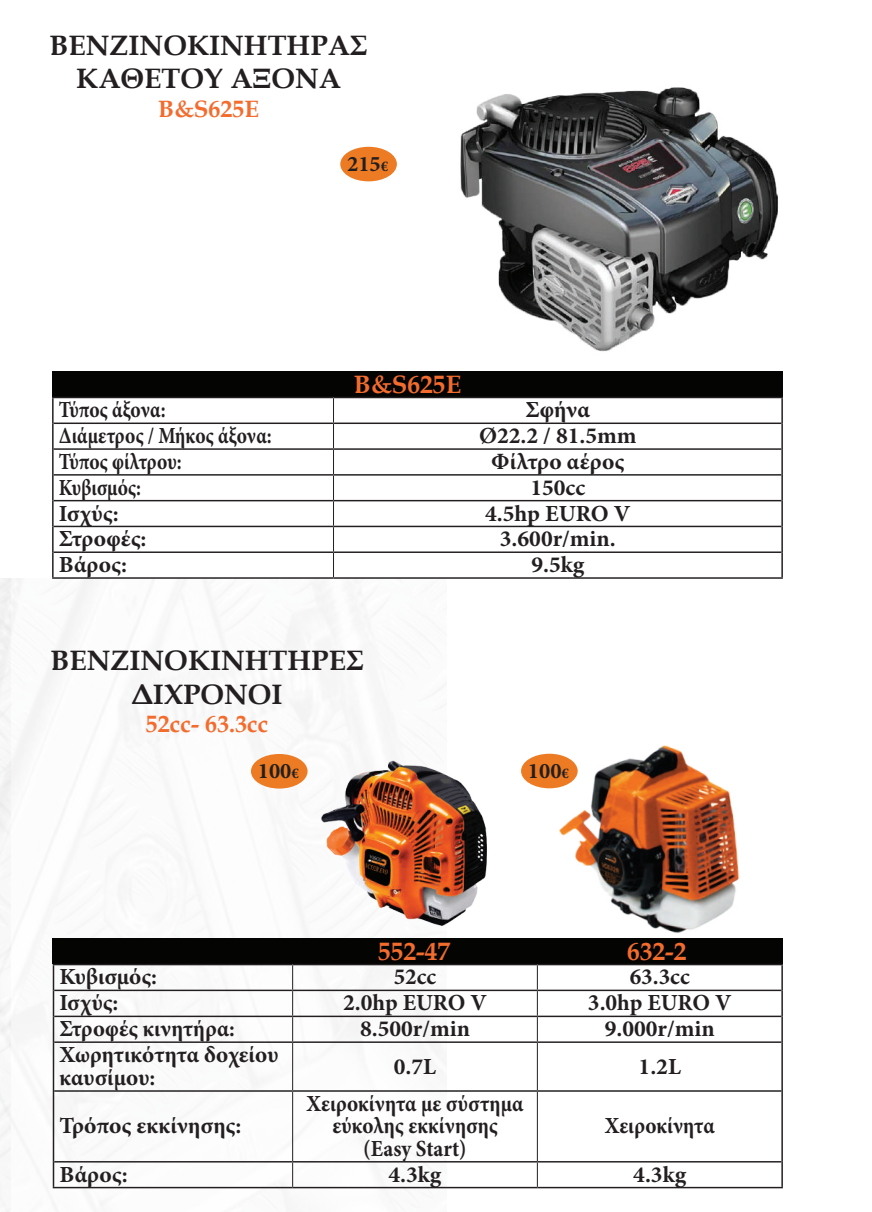
<style>
.page{position:relative;width:872px;height:1212px;background:#fff}
.page>*{position:absolute;margin:0;border:0;box-sizing:border-box;transform-origin:0 0}
.t1{font:700 28.05px/33.8px "Book Antiqua";color:#231f20;text-align:center}
.t2{font:700 25.05px "Book Antiqua";color:#f36c2e}
.t3{font:700 23.7px "Book Antiqua";color:#f36c2e}
.t4{font:700 23.1px/23.1px "Minion Pro";color:#231f20}
.t5{font:700 23.1px/22.5px "Minion Pro";color:#231f20;text-align:center;scale:.92 1}
.t6{font:700 23.1px "Minion Pro";color:#231f20;scale:.84 1}
.t7{font:700 22.2px "Minion Pro";color:#231f20}
.s1{font-size:14.85px}
.s2{font-size:23.4px}
</style>
<div class="page">
<img style="left:0;top:146px;width:783px;height:1066px">
<img style="left:455px;top:87px;width:328px;height:271px">
<div style="left:52px;top:372px;width:731px;height:25px;background:#040503"></div>
<hr style="left:52px;top:397px;width:281px;height:1px;background:#231f20">
<hr style="left:333px;top:397px;width:450px;height:1px;background:#231f20">
<hr style="left:54px;top:422px;width:279px;height:2px;background:#231f20">
<hr style="left:333px;top:422px;width:448px;height:2px;background:#231f20">
<hr style="left:54px;top:448px;width:279px;height:2px;background:#231f20">
<hr style="left:333px;top:448px;width:448px;height:2px;background:#231f20">
<hr style="left:54px;top:474px;width:279px;height:2px;background:#231f20">
<hr style="left:333px;top:474px;width:448px;height:2px;background:#231f20">
<hr style="left:54px;top:500px;width:279px;height:1px;background:#231f20">
<hr style="left:333px;top:500px;width:448px;height:1px;background:#231f20">
<hr style="left:54px;top:526px;width:279px;height:1px;background:#231f20">
<hr style="left:333px;top:526px;width:448px;height:1px;background:#231f20">
<hr style="left:54px;top:551px;width:279px;height:2px;background:#231f20">
<hr style="left:333px;top:551px;width:448px;height:2px;background:#231f20">
<hr style="left:52px;top:577px;width:281px;height:2px;background:#231f20">
<hr style="left:333px;top:577px;width:450px;height:2px;background:#231f20">
<hr style="left:52px;top:398px;width:2px;height:25px;background:#231f20">
<hr style="left:781px;top:398px;width:2px;height:25px;background:#231f20">
<hr style="left:52px;top:423px;width:2px;height:26px;background:#231f20">
<hr style="left:781px;top:423px;width:2px;height:26px;background:#231f20">
<hr style="left:52px;top:449px;width:2px;height:26px;background:#231f20">
<hr style="left:781px;top:449px;width:2px;height:26px;background:#231f20">
<hr style="left:52px;top:475px;width:2px;height:26px;background:#231f20">
<hr style="left:781px;top:475px;width:2px;height:26px;background:#231f20">
<hr style="left:52px;top:501px;width:2px;height:25px;background:#231f20">
<hr style="left:781px;top:501px;width:2px;height:25px;background:#231f20">
<hr style="left:52px;top:526px;width:2px;height:26px;background:#231f20">
<hr style="left:781px;top:526px;width:2px;height:26px;background:#231f20">
<hr style="left:52px;top:552px;width:2px;height:25px;background:#231f20">
<hr style="left:781px;top:552px;width:2px;height:25px;background:#231f20">
<svg style="left:333px;top:398px;width:1px;height:179px"></svg>
<div style="left:340px;top:147px;width:57px;height:34px;background:#ec7b23;border-radius:50%"></div>
<img style="left:314px;top:748px;width:200px;height:183px">
<div style="left:53px;top:939px;width:730px;height:25px;background:#040503"></div>
<hr style="left:53px;top:964px;width:240px;height:1px;background:#231f20">
<hr style="left:293px;top:964px;width:244px;height:1px;background:#231f20">
<hr style="left:537px;top:964px;width:246px;height:1px;background:#231f20">
<hr style="left:54px;top:989px;width:239px;height:2px;background:#231f20">
<hr style="left:293px;top:989px;width:244px;height:2px;background:#231f20">
<hr style="left:537px;top:989px;width:244px;height:2px;background:#231f20">
<hr style="left:54px;top:1015px;width:239px;height:2px;background:#231f20">
<hr style="left:293px;top:1015px;width:244px;height:2px;background:#231f20">
<hr style="left:537px;top:1015px;width:244px;height:2px;background:#231f20">
<hr style="left:54px;top:1041px;width:239px;height:2px;background:#231f20">
<hr style="left:293px;top:1041px;width:244px;height:2px;background:#231f20">
<hr style="left:537px;top:1041px;width:244px;height:2px;background:#231f20">
<hr style="left:54px;top:1090px;width:239px;height:2px;background:#231f20">
<hr style="left:293px;top:1090px;width:244px;height:2px;background:#231f20">
<hr style="left:537px;top:1090px;width:244px;height:2px;background:#231f20">
<hr style="left:54px;top:1161px;width:239px;height:1px;background:#231f20">
<hr style="left:293px;top:1161px;width:244px;height:1px;background:#231f20">
<hr style="left:537px;top:1161px;width:244px;height:1px;background:#231f20">
<hr style="left:53px;top:1187px;width:240px;height:1px;background:#231f20">
<hr style="left:293px;top:1187px;width:244px;height:1px;background:#231f20">
<hr style="left:537px;top:1187px;width:246px;height:1px;background:#231f20">
<hr style="left:781px;top:965px;width:2px;height:25px;background:#231f20">
<hr style="left:781px;top:990px;width:2px;height:26px;background:#231f20">
<svg style="left:53px;top:965px;width:1px;height:77px"></svg>
<hr style="left:781px;top:1016px;width:2px;height:26px;background:#231f20">
<hr style="left:53px;top:1042px;width:1px;height:49px;background:#231f20">
<hr style="left:781px;top:1042px;width:2px;height:49px;background:#231f20">
<hr style="left:53px;top:1091px;width:1px;height:71px;background:#231f20">
<hr style="left:781px;top:1091px;width:2px;height:71px;background:#231f20">
<svg style="left:53px;top:1162px;width:1px;height:25px"></svg>
<hr style="left:781px;top:1162px;width:2px;height:25px;background:#231f20">
<svg style="left:292px;top:965px;width:1px;height:76px"></svg>
<svg style="left:537px;top:965px;width:1px;height:76px"></svg>
<hr style="left:292px;top:1043px;width:1px;height:47px;background:#231f20">
<hr style="left:537px;top:1043px;width:1px;height:47px;background:#231f20">
<hr style="left:292px;top:1092px;width:1px;height:69px;background:#231f20">
<hr style="left:537px;top:1092px;width:1px;height:69px;background:#231f20">
<svg style="left:292px;top:1162px;width:1px;height:25px"></svg>
<svg style="left:537px;top:1162px;width:1px;height:25px"></svg>
<div style="left:251px;top:754px;width:56px;height:34px;background:#ec7b23;border-radius:50%"></div>
<img style="left:543px;top:729px;width:227px;height:210px">
<div style="left:521px;top:754px;width:56px;height:34px;background:#ec7b23;border-radius:50%"></div>
<p class="t1" style="left:50px;top:28px;width:319px">ΒΕΝΖΙΝΟΚΙΝΗΤΗΡΑΣ<br>ΚΑΘΕΤΟΥ ΑΞΟΝΑ</p>
<p class="t3" style="left:158px;top:93px;width:103px">B&amp;S625E</p>
<p class="t7" style="left:347px;top:149px;width:43px">215<span class="s1">€</span></p>
<p class="t2" style="left:354px;top:367px;width:109px">B&amp;S625E</p>
<p class="t6" style="left:59px;top:394px;width:129px">Τύπος άξονα:</p>
<p class="t4" style="left:525px;top:398px;width:66px">Σφήνα</p>
<p class="t6" style="left:59px;top:419px;width:255px">Διάμετρος / Μήκος άξονα:</p>
<p class="t4" style="left:479px;top:424px;width:159px">Ø22.2 / 81.5mm</p>
<p class="t6" style="left:59px;top:445px;width:148px">Τύπος φίλτρου:</p>
<p class="t4" style="left:491px;top:450px;width:134px">Φίλτρο αέρος</p>
<p class="t6" style="left:59px;top:471px;width:100px">Κυβισμός:</p>
<p class="t4" style="left:530px;top:475px;width:56px">150cc</p>
<p class="t4" style="left:59px;top:501px;width:61px">Ισχύς:</p>
<p class="t4" style="left:485px;top:501px;width:147px">4.5hp EURO V</p>
<p class="t4" style="left:59px;top:527px;width:89px">Στροφές:</p>
<p class="t4" style="left:500px;top:527px;width:117px">3.600r/min.</p>
<p class="t4" style="left:59px;top:553px;width:70px">Βάρος:</p>
<p class="t4" style="left:531px;top:553px;width:54px">9.5kg</p>
<p class="t1" style="left:50px;top:643px;width:315px">ΒΕΝΖΙΝΟΚΙΝΗΤΗΡΕΣ<br>ΔΙΧΡΟΝΟΙ</p>
<p class="t3" style="left:146px;top:708px;width:124px">52cc- 63.3cc</p>
<p class="t7" style="left:258px;top:755px;width:43px">100<span class="s1">€</span></p>
<p class="t2" style="left:378px;top:934px;width:74px">552-47</p>
<p class="t7" style="left:528px;top:755px;width:43px">100<span class="s1">€</span></p>
<p class="t2" style="left:627px;top:934px;width:61px">632-2</p>
<p class="t4" style="left:59px;top:965px;width:99px">Κυβισμός:</p>
<p class="t4" style="left:394px;top:965px;width:44px">52cc</p>
<p class="t4" style="left:630px;top:965px;width:61px">63.3cc</p>
<p class="t4" style="left:59px;top:991px;width:60px">Ισχύς:</p>
<p class="t4" style="left:343px;top:991px;width:145px"><span class="s2">2.0</span>hp EURO V</p>
<p class="t4" style="left:588px;top:991px;width:145px"><span class="s2">3.0</span>hp EURO V</p>
<p class="t4" style="left:59px;top:1017px;width:177px">Στροφές κινητήρα:</p>
<p class="t4" style="left:360px;top:1017px;width:111px">8.500r/min</p>
<p class="t4" style="left:605px;top:1017px;width:111px">9.000r/min</p>
<p class="t4" style="left:59px;top:1043px;width:220px">Χωρητικότητα δοχείου καυσίμου:</p>
<p class="t4" style="left:394px;top:1054px;width:44px">0.7L</p>
<p class="t4" style="left:638px;top:1054px;width:44px">1.2L</p>
<p class="t4" style="left:59px;top:1114px;width:183px">Τρόπος εκκίνησης:</p>
<p class="t5" style="left:306px;top:1092px;width:237px">Χειροκίνητα με σύστημα εύκολης εκκίνησης (Easy Start)</p>
<p class="t5" style="left:604px;top:1114px;width:121px">Χειροκίνητα</p>
<p class="t4" style="left:59px;top:1162px;width:70px">Βάρος:</p>
<p class="t4" style="left:388px;top:1162px;width:54px">4.3kg</p>
<p class="t4" style="left:633px;top:1162px;width:54px">4.3kg</p>
</div>
